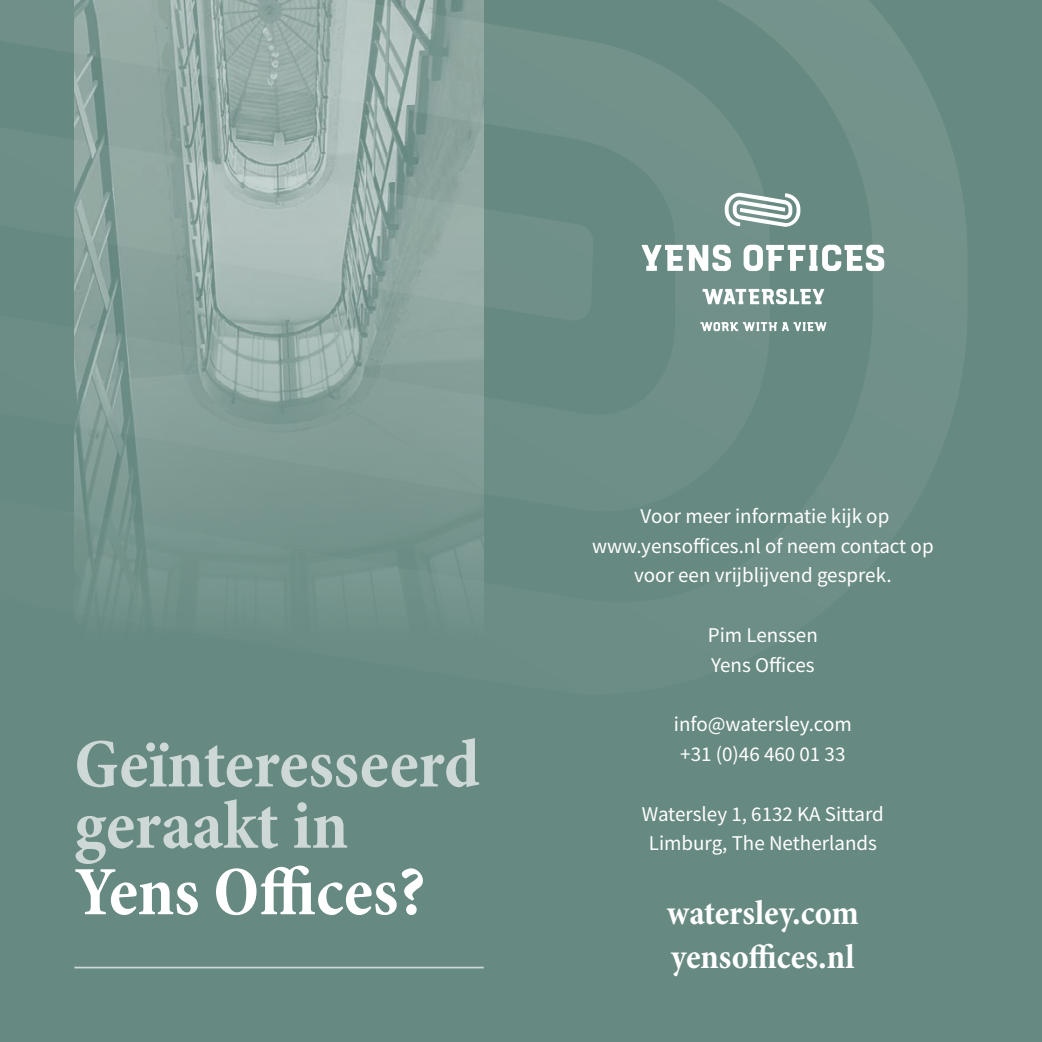
<style>
.page{position:relative;width:1042px;height:1042px;background:#668981}
.page>*{position:absolute;margin:0;border:0;box-sizing:border-box;transform-origin:0 0}
.t1{font:700 condensed 70px/61.2px "Minion Pro";letter-spacing:-.005em;color:#ced8d6}
.t2{font:700 condensed 70px "Minion Pro";color:#fff}
.t3{font:700 condensed 35px/43.8px "Minion Pro";letter-spacing:-.005em;color:#fff}
.t4{font:21px/29.8px "Source Sans Pro";color:#fff;text-align:center}
</style>
<div class="page">
<hr style="left:74px;top:966px;width:410px;height:2px;background:#ced8d6">
<svg style="left:770px;top:0;width:197px;height:354px;fill:#71918a"></svg>
<svg style="left:74px;top:0;width:696px;height:622px"></svg>
<h1 class="t1" style="left:74px;top:736px;width:407px">Geïnteresseerd geraakt in</h1>
<h1 class="t2" style="left:74px;top:850px;width:352px">Yens Offices?</h1>
<p class="t4" style="left:592px;top:501px;width:343px">Voor meer informatie kijk op www.yensoffices.nl of neem contact op voor een vrijblijvend gesprek.</p>
<p class="t4" style="left:708px;top:620px;width:112px;text-align:left">Pim Lenssen<br>Yens Offices</p>
<p class="t4" style="left:674px;top:709px;width:179px">info@watersley.com +31 (0)46 460 01 33</p>
<p class="t4" style="left:642px;top:798px;width:243px">Watersley 1, 6132 KA Sittard<br>Limburg, The Netherlands</p>
<h2 class="t3" style="left:667px;top:892px;width:193px">watersley.com yensoffices.nl</h2>
</div>
